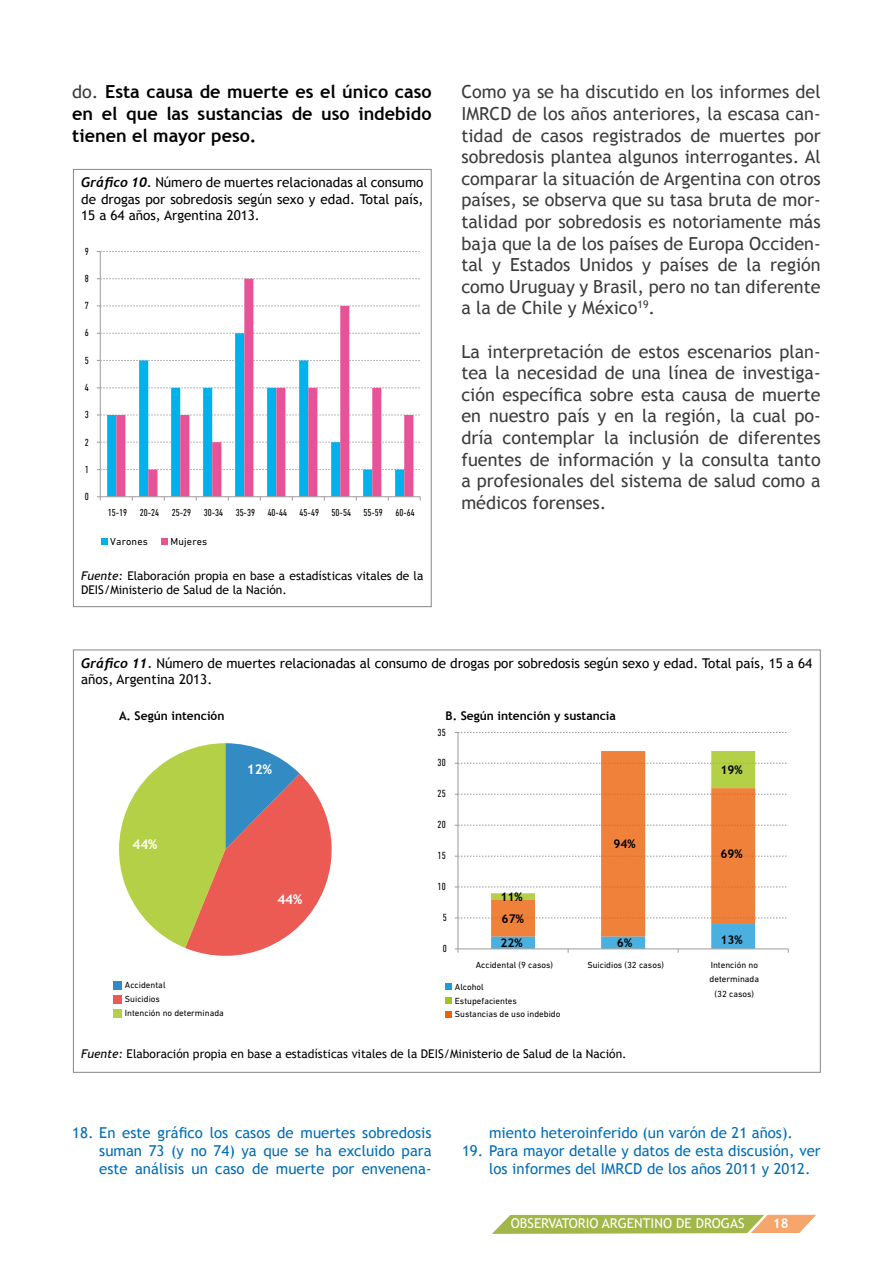
<style>
.page{position:relative;width:893px;height:1263px;background:#fff}
.page>*{position:absolute;margin:0;border:0;box-sizing:border-box;transform-origin:0 0}
.t1{font:18px/21.6px "Trebuchet MS";color:#3c3c3b;text-align:justify}
.t2{font:700 18px/21.6px "Trebuchet MS";color:#000;text-align:justify}
.t3{font:15px/18px "Trebuchet MS";color:#006eb6;text-align:justify}
.t4{font:13.5px/16.2px "Trebuchet MS";color:#000;text-align:justify}
.t5{font:13.5px "Trebuchet MS";color:#fff}
.t6{font:700 13.5px "Trebuchet MS";color:#fff}
.t7{font:12px/14.4px "Trebuchet MS";color:#000}
.t8{font:700 12px "Trebuchet MS";color:#000}
.t9{font:condensed 10.5px "DIN Next LT Pro";color:#000}
.t10{font:condensed 10.35px "DIN Next LT Pro";color:#000}
.t11{font:10.35px "DIN Next LT Pro";letter-spacing:.015em;color:#000}
.t12{font:9px/14.7px "DIN Next LT Pro";color:#000;text-align:center}
.s1{font-weight:400;color:#3c3c3b}
.s2{font-family:"Trebuchet";font-weight:700;font-style:italic}
.s3{font-style:italic}
</style>
<div class="page">
<svg style="left:492px;top:1214px;width:324px;height:20px;background:#b9be66"></svg>
<div style="left:73px;top:169px;width:359px;height:438px;border:1px solid #878787"></div>
<div style="left:101px;top:538px;width:7px;height:7px;background:#00b1eb"></div>
<div style="left:161px;top:538px;width:7px;height:7px;background:#ea5297"></div>
<svg style="left:107px;top:388px;width:9px;height:108px"></svg>
<svg style="left:116px;top:279px;width:297px;height:217px"></svg>
<hr style="left:100px;top:252px;width:1px;height:245px;background:#a2a2a2">
<svg style="left:97px;top:469px;width:323px;height:1px"></svg>
<svg style="left:97px;top:442px;width:323px;height:1px"></svg>
<svg style="left:97px;top:414px;width:323px;height:2px"></svg>
<svg style="left:97px;top:387px;width:323px;height:1px"></svg>
<svg style="left:97px;top:360px;width:323px;height:1px"></svg>
<svg style="left:97px;top:333px;width:323px;height:1px"></svg>
<svg style="left:97px;top:305px;width:323px;height:1px"></svg>
<svg style="left:97px;top:278px;width:323px;height:1px"></svg>
<svg style="left:97px;top:251px;width:323px;height:1px"></svg>
<hr style="left:100px;top:496px;width:320px;height:1px;background:#a2a2a2">
<div style="left:446px;top:983px;width:6px;height:7px;background:#1d9dd8"></div>
<svg style="left:446px;top:1011px;width:6px;height:6px"></svg>
<svg style="left:446px;top:997px;width:6px;height:6px"></svg>
<svg style="left:119px;top:743px;width:213px;height:213px"></svg>
<svg style="left:491px;top:899px;width:264px;height:25px"></svg>
<hr style="left:457px;top:732px;width:1px;height:217px;background:#a2a2a2">
<svg style="left:455px;top:917px;width:332px;height:1px"></svg>
<svg style="left:455px;top:751px;width:332px;height:148px"></svg>
<svg style="left:455px;top:732px;width:332px;height:1px"></svg>
<hr style="left:458px;top:948px;width:330px;height:1px;background:#a2a2a2">
<svg style="left:491px;top:924px;width:264px;height:29px"></svg>
<div style="left:113px;top:981px;width:8px;height:8px;background:#338bc4"></div>
<div style="left:113px;top:995px;width:8px;height:8px;background:#eb5b54"></div>
<div style="left:113px;top:1009px;width:8px;height:8px;background:#b3d047"></div>
<p class="t2" style="left:72px;top:81px;width:361px"><span class="s1">do.</span> Esta causa de muerte es el único caso en el que las sustancias de uso indebido tienen el mayor peso.</p>
<p class="t4" style="left:81px;top:175px;width:344px"><span class="s2">Gráfico 10.</span> Número de muertes relacionadas al consumo de drogas por sobredosis según sexo y edad. Total país, 15 a 64 años, Argentina 2013.</p>
<p class="t9" style="left:85px;top:245px;width:6px">9</p>
<p class="t9" style="left:85px;top:272px;width:6px">8</p>
<p class="t9" style="left:85px;top:300px;width:6px">7</p>
<p class="t9" style="left:85px;top:327px;width:6px">6</p>
<p class="t9" style="left:85px;top:354px;width:6px">5</p>
<p class="t9" style="left:85px;top:381px;width:6px">4</p>
<p class="t9" style="left:85px;top:409px;width:6px">3</p>
<p class="t9" style="left:85px;top:436px;width:6px">2</p>
<p class="t9" style="left:85px;top:463px;width:6px">1</p>
<p class="t9" style="left:85px;top:490px;width:6px">0</p>
<p class="t10" style="left:108px;top:506px;width:309px">15-19 20-24 25-29 30-34 35-39 40-44 45-49 50-54 55-59 60-64</p>
<p class="t11" style="left:110px;top:536px;width:39px">Varones</p>
<p class="t11" style="left:171px;top:536px;width:38px">Mujeres</p>
<p class="t7" style="left:81px;top:568px;width:344px"><span class="s3">Fuente:</span> Elaboración propia en base a estadísticas vitales de la<br>DEIS/Ministerio de Salud de la Nación.</p>
<p class="t1" style="left:461px;top:81px;width:361px">Como ya se ha discutido en los informes del IMRCD de los años anteriores, la escasa can&shy;tidad de casos registrados de muertes por sobredosis plantea algunos interrogantes. Al comparar la situación de Argentina con otros países, se observa que su tasa bruta de mor&shy;talidad por sobredosis es notoriamente más baja que la de los países de Europa Occiden&shy;tal y Estados Unidos y países de la región como Uruguay y Brasil, pero no tan diferente a la de Chile y México<sup>19</sup>.</p>
<p class="t1" style="left:461px;top:341px;width:361px">La interpretación de estos escenarios plan&shy;tea la necesidad de una línea de investiga&shy;ción específica sobre esta causa de muerte en nuestro país y en la región, la cual po&shy;dría contemplar la inclusión de diferentes fuentes de información y la consulta tanto a profesionales del sistema de salud como a médicos forenses.</p>
<p class="t4" style="left:81px;top:655px;width:732px"><span class="s2">Gráfico 11.</span> Número de muertes relacionadas al consumo de drogas por sobredosis según sexo y edad. Total país, 15 a 64 años, Argentina 2013.</p>
<p class="t8" style="left:119px;top:708px;width:107px">A. Según intención</p>
<p class="t8" style="left:446px;top:708px;width:172px">B. Según intención y sustancia</p>
<p class="t6" style="left:132px;top:835px;width:27px">44%</p>
<p class="t6" style="left:247px;top:760px;width:27px">12%</p>
<p class="t6" style="left:277px;top:891px;width:27px">44%</p>
<p class="t12" style="left:125px;top:978px;width:100px;line-height:14.1px;text-align:left">Accidental<br>Suicidios<br>Intención no determinada</p>
<p class="t9" style="left:438px;top:726px;width:10px">35</p>
<p class="t9" style="left:438px;top:757px;width:10px">30</p>
<p class="t9" style="left:438px;top:788px;width:10px">25</p>
<p class="t8" style="left:720px;top:762px;width:24px">19%</p>
<p class="t9" style="left:438px;top:819px;width:10px">20</p>
<p class="t9" style="left:438px;top:850px;width:10px">15</p>
<p class="t8" style="left:613px;top:836px;width:24px">94%</p>
<p class="t8" style="left:720px;top:846px;width:24px">69%</p>
<p class="t9" style="left:438px;top:881px;width:10px">10</p>
<p class="t9" style="left:443px;top:911px;width:6px">5</p>
<p class="t9" style="left:443px;top:942px;width:6px">0</p>
<p class="t8" style="left:500px;top:889px;width:24px">11%</p>
<p class="t8" style="left:502px;top:911px;width:24px">67%</p>
<p class="t8" style="left:500px;top:935px;width:24px">22%</p>
<p class="t8" style="left:617px;top:935px;width:17px">6%</p>
<p class="t8" style="left:720px;top:932px;width:24px">13%</p>
<p class="t12" style="left:476px;top:957px;width:79px">Accidental (9 casos)</p>
<p class="t12" style="left:587px;top:957px;width:78px">Suicidios (32 casos)</p>
<p class="t12" style="left:710px;top:957px;width:51px">Intención no determinada (32 casos)</p>
<p class="t12" style="left:455px;top:979px;width:30px">Alcohol</p>
<p class="t12" style="left:455px;top:1007px;width:107px">Sustancias de uso indebido</p>
<p class="t12" style="left:455px;top:993px;width:64px">Estupefacientes</p>
<p class="t7" style="left:81px;top:1046px;width:547px"><span class="s3">Fuente:</span> Elaboración propia en base a estadísticas vitales de la DEIS/Ministerio de Salud de la Nación.</p>
<p class="t3" style="left:99px;top:1124px;width:334px;text-indent:-27px">18. En este gráfico los casos de muertes sobredosis suman 73 (y no 74) ya que se ha excluido para este análisis un caso de muerte por envenena-</p>
<p class="t3" style="left:489px;top:1124px;width:305px">miento heteroinferido (un varón de 21 años).</p>
<p class="t3" style="left:489px;top:1142px;width:333px;text-indent:-27px">19. Para mayor detalle y datos de esta discusión, ver los informes del IMRCD de los años 2011 y 2012.</p>
<p class="t5" style="left:511px;top:1215px;width:235px">OBSERVATORIO ARGENTINO DE DROGAS</p>
<p class="t6" style="left:773px;top:1215px;width:17px">18</p>
</div>
